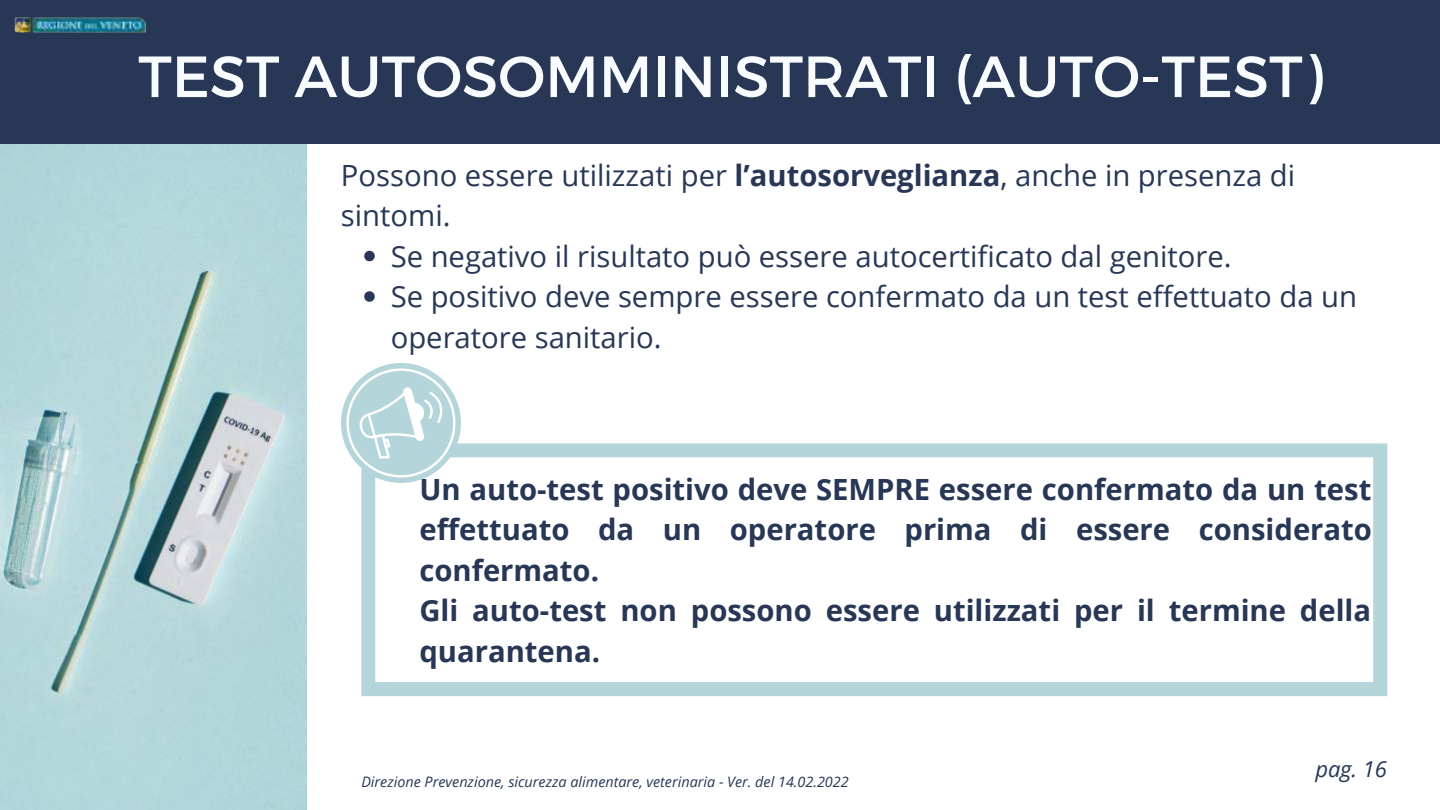
<style>
.page{position:relative;width:1440px;height:810px;background:#fff}
.page>*{position:absolute;margin:0;border:0;box-sizing:border-box;transform-origin:0 0}
.t1{font:58px "Montserrat";color:#f9fcff}
.t2{font:29.2px/40.5px "Open Sans";color:#273755}
.t3{font:700 29.2px/40.5px "Open Sans";color:#273755}
.t4{font:italic 22px "Open Sans";color:#273755}
.t5{font:italic 14.4px "Open Sans";color:#273755}
.s1{font-weight:700}
</style>
<div class="page">
<div style="left:0;top:0;width:1440px;height:144px;background:#273755"></div>
<img style="left:0;top:144px;width:307px;height:666px">
<svg style="left:361px;top:443px;width:1026px;height:253px"></svg>
<svg style="left:341px;top:363px;width:120px;height:120px;background:#bcd9dd"></svg>
<div style="left:346px;top:368px;width:109px;height:110px;border:2px solid #fff;border-radius:50%"></div>
<svg style="left:358px;top:372px;width:90px;height:88px"></svg>
<svg style="left:364px;top:251px;width:11px;height:10px"></svg>
<svg style="left:364px;top:291px;width:11px;height:11px"></svg>
<img style="left:14px;top:17px;width:132px;height:16px">
<h1 class="t1" style="left:138px;top:39px;width:1186px">TEST AUTOSOMMINISTRATI (AUTO-TEST)</h1>
<p class="t2" style="left:341px;top:154px;width:956px">Possono essere utilizzati per <span class="s1">l’autosorveglianza</span>, anche in presenza di sintomi.</p>
<p class="t2" style="left:391px;top:235px;width:968px">Se negativo il risultato può essere autocertificato dal genitore.<br>Se positivo deve sempre essere confermato da un test effettuato da un operatore sanitario.</p>
<p class="t3" style="left:419px;top:468px;width:954px">Un auto-test positivo deve SEMPRE essere confermato da un test effettuato da un operatore prima di essere considerato confermato.<br>Gli auto-test non possono essere utilizzati per il termine della quarantena.</p>
<p class="t5" style="left:361px;top:772px;width:489px">Direzione Prevenzione, sicurezza alimentare, veterinaria - Ver. del 14.02.2022</p>
<p class="t4" style="left:1315px;top:753px;width:73px">pag. 16</p>
</div>
